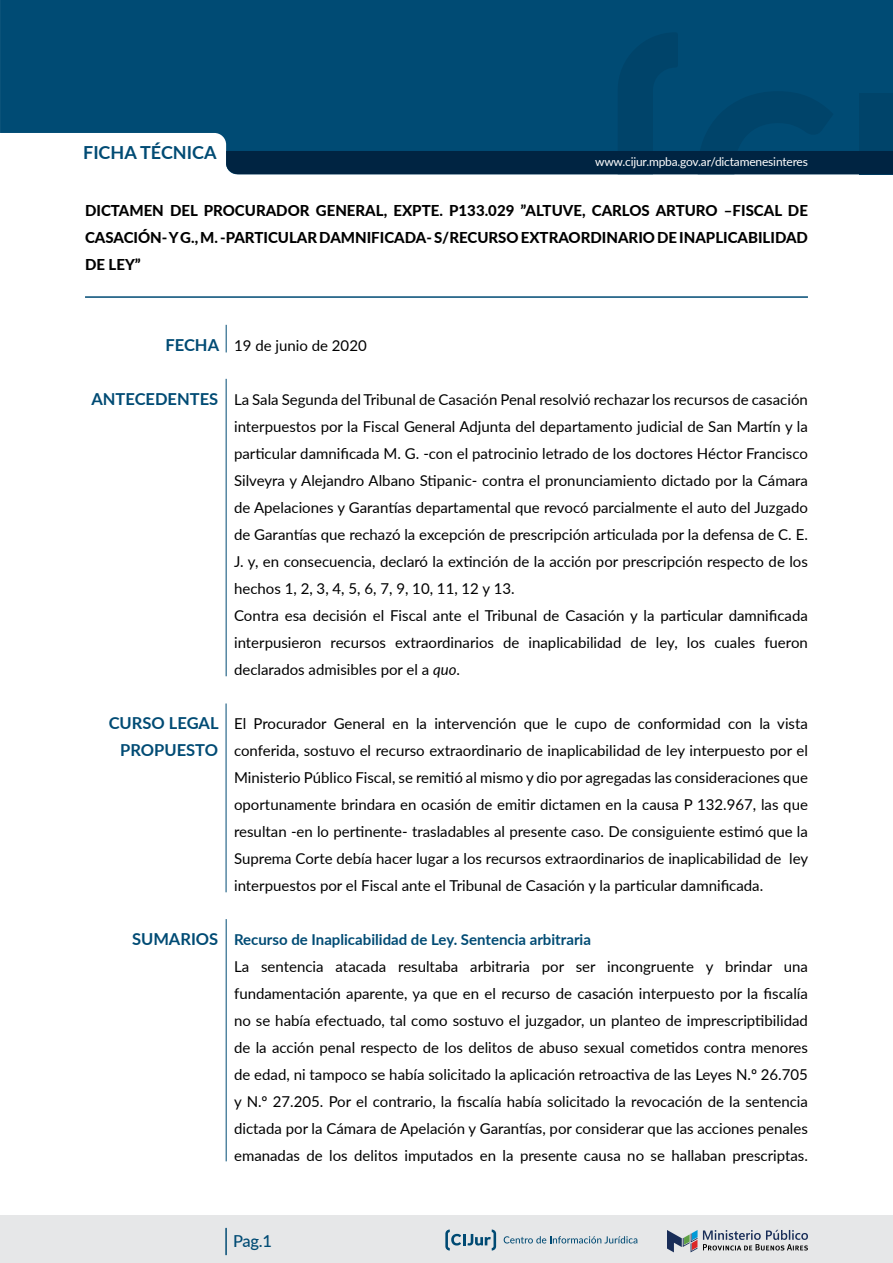
<style>
.page{position:relative;width:893px;height:1263px;background:#fff}
.page>*{position:absolute;margin:0;border:0;box-sizing:border-box;transform-origin:0 0}
.t1{font:700 18px "Lato";color:#004b74}
.t2{font:700 16.5px/27px "Lato";color:#004b74;text-align:right}
.t3{font:500 16.5px "Lato";color:#004b74}
.t4{font:15px/27px "Lato";color:#000;text-align:justify}
.t5{font:800 15px/27px "Lato";color:#000;text-align:justify}
.t6{font:700 15px "Lato";color:#004b74}
.t7{font:12px "Lato";letter-spacing:-.015em;color:#fff}
.s1{font-style:italic}
</style>
<div class="page">
<div style="left:0;top:1215px;width:893px;height:48px;background:#e6e7e8"></div>
<svg style="left:667px;top:1230px;width:141px;height:22px"></svg>
<svg style="left:504px;top:1236px;width:133px;height:7px"></svg>
<svg style="left:445px;top:1229px;width:51px;height:21px"></svg>
<div style="left:0;top:0;width:893px;height:143px;background:#004b74"></div>
<svg style="left:226px;top:32px;width:667px;height:142px;background:#00446b"></svg>
<hr style="left:85px;top:296px;width:723px;height:2px;background:#004b74">
<hr style="left:226px;top:379px;width:1px;height:297px;background:#004b74">
<hr style="left:226px;top:703px;width:1px;height:189px;background:#004b74">
<hr style="left:226px;top:919px;width:1px;height:242px;background:#004b74">
<svg style="left:226px;top:325px;width:1px;height:27px"></svg>
<svg style="left:226px;top:1228px;width:1px;height:27px"></svg>
<p class="t1" style="left:83px;top:139px;width:135px">FICHA TÉCNICA</p>
<p class="t7" style="left:595px;top:153px;width:214px">www.cijur.mpba.gov.ar/dictamenesinteres</p>
<p class="t5" style="left:85px;top:196px;width:724px">DICTAMEN DEL PROCURADOR GENERAL, EXPTE. P133.029 ”ALTUVE, CARLOS ARTURO –FISCAL DE CASACIÓN- Y G., M. -PARTICULAR DAMNIFICADA- S/RECURSO EXTRAORDINARIO DE INAPLICABILIDAD DE LEY”</p>
<p class="t2" style="left:165px;top:331px;width:55px">FECHA</p>
<p class="t4" style="left:234px;top:331px;width:134px">19 de junio de 2020</p>
<p class="t2" style="left:91px;top:385px;width:128px">ANTECEDENTES</p>
<p class="t4" style="left:234px;top:385px;width:575px;text-align:left">La Sala Segunda del Tribunal de Casación Penal resolvió rechazar los recursos de casación interpuestos por la Fiscal General Adjunta del departamento judicial de San Martín y la particular damnificada M. G. -con el patrocinio letrado de los doctores Héctor Francisco Silveyra y Alejandro Albano Stipanic- contra el pronunciamiento dictado por la Cámara de Apelaciones y Garantías departamental que revocó parcialmente el auto del Juzgado de Garantías que rechazó la excepción de prescripción articulada por la defensa de C. E.<br>J. y, en consecuencia, declaró la extinción de la acción por prescripción respecto de los hechos 1, 2, 3, 4, 5, 6, 7, 9, 10, 11, 12 y 13.<br>Contra esa decisión el Fiscal ante el Tribunal de Casación y la particular damnificada interpusieron recursos extraordinarios de inaplicabilidad de ley, los cuales fueron declarados admisibles por el a <span class="s1">quo</span>.</p>
<p class="t2" style="left:109px;top:709px;width:111px">CURSO LEGAL<br>PROPUESTO</p>
<p class="t4" style="left:234px;top:709px;width:576px">El Procurador General en la intervención que le cupo de conformidad con la vista conferida, sostuvo el recurso extraordinario de inaplicabilidad de ley interpuesto por el Ministerio Público Fiscal, se remitió al mismo y dio por agregadas las consideraciones que oportunamente brindara en ocasión de emitir dictamen en la causa P 132.967, las que resultan -en lo pertinente- trasladables al presente caso. De consiguiente estimó que la Suprema Corte debía hacer lugar a los recursos extraordinarios de inaplicabilidad de ley interpuestos por el Fiscal ante el Tribunal de Casación y la particular damnificada.</p>
<p class="t2" style="left:132px;top:925px;width:88px">SUMARIOS</p>
<p class="t6" style="left:234px;top:929px;width:358px">Recurso de Inaplicabilidad de Ley. Sentencia arbitraria</p>
<p class="t4" style="left:234px;top:952px;width:575px">La sentencia atacada resultaba arbitraria por ser incongruente y brindar una fundamentación aparente, ya que en el recurso de casación interpuesto por la fiscalía no se había efectuado, tal como sostuvo el juzgador, un planteo de imprescriptibilidad de la acción penal respecto de los delitos de abuso sexual cometidos contra menores de edad, ni tampoco se había solicitado la aplicación retroactiva de las Leyes N.º 26.705 y N.º 27.205. Por el contrario, la fiscalía había solicitado la revocación de la sentencia dictada por la Cámara de Apelación y Garantías, por considerar que las acciones penales emanadas de los delitos imputados en la presente causa no se hallaban prescriptas.</p>
<p class="t3" style="left:233px;top:1229px;width:41px">Pag.1</p>
</div>
